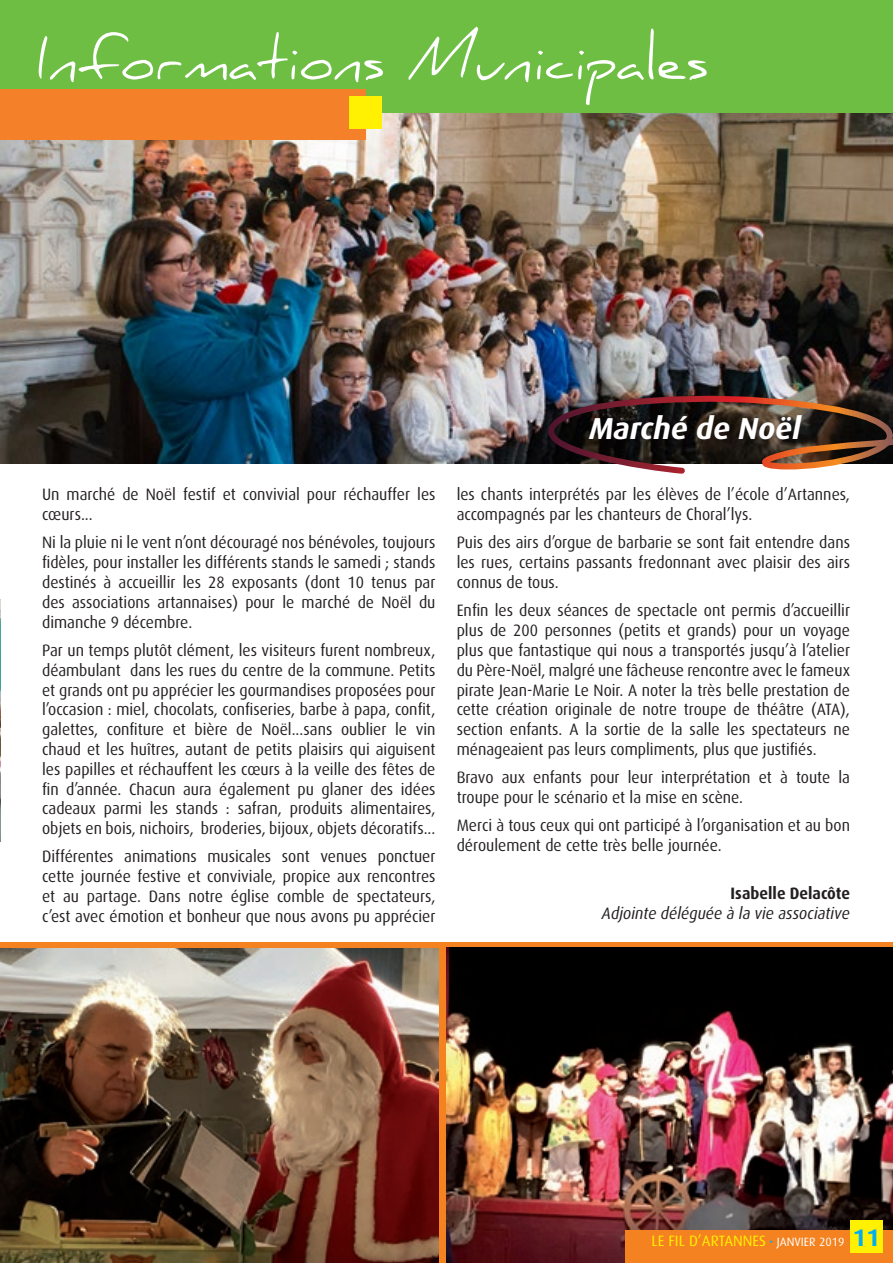
<style>
.page{position:relative;width:893px;height:1263px;background:#fff}
.page>*{position:absolute;margin:0;border:0;box-sizing:border-box;transform-origin:0 0}
.t1{font:57px "Daniel";color:#fff}
.t2{font:italic 700 30.3px "Dax";color:#fff}
.t3{font:700 24px "Dax";color:#00aeef}
.t4{font:16.5px/19.8px "Dax";color:#231f20;text-align:justify;scale:.95 1}
.t5{font:italic 16.5px "Dax";color:#231f20;scale:.95 1}
.t6{font:700 16.5px "Dax";color:#231f20;scale:.95 1}
.t7{font:15px "Dax";color:#fff101}
.s1{font-size:12px;color:#00aeef}
.s2{font-size:12px;color:#fff}
</style>
<div class="page">
<div style="left:0;top:942px;width:893px;height:321px;background:#f58220"></div>
<img style="left:446px;top:947px;width:447px;height:316px">
<img style="left:0;top:948px;width:439px;height:315px">
<img style="left:0;top:113px;width:893px;height:350px">
<div style="left:0;top:0;width:893px;height:113px;background:#6ebe44"></div>
<div style="left:625px;top:1230px;width:268px;height:33px;background:#f58220"></div>
<div style="left:850px;top:1220px;width:33px;height:33px;background:#fff101"></div>
<img style="left:0;top:89px;width:439px;height:184px">
<img style="left:0;top:599px;width:1px;height:243px">
<img style="left:520px;top:372px;width:373px;height:102px">
<p class="t1" style="left:37px;top:26px;width:673px">Informations Municipales</p>
<p class="t4" style="left:42px;top:485px;width:416px">Un marché de Noël festif et convivial pour réchauffer les cœurs...</p>
<p class="t4" style="left:42px;top:533px;width:416px">Ni la pluie ni le vent n’ont découragé nos bénévoles, toujours fidèles, pour installer les différents stands le samedi ; stands destinés à accueillir les 28 exposants (dont 10 tenus par des associations artannaises) pour le marché de Noël du dimanche 9 décembre.</p>
<p class="t4" style="left:42px;top:640px;width:416px">Par un temps plutôt clément, les visiteurs furent nombreux, déambulant dans les rues du centre de la commune. Petits et grands ont pu apprécier les gourmandises proposées pour l’occasion : miel, chocolats, confiseries, barbe à papa, confit, galettes, confiture et bière de Noël...sans oublier le vin chaud et les huîtres, autant de petits plaisirs qui aiguisent les papilles et réchauffent les cœurs à la veille des fêtes de fin d’année. Chacun aura également pu glaner des idées cadeaux parmi les stands : safran, produits alimentaires, objets en bois, nichoirs, broderies, bijoux, objets décoratifs...</p>
<p class="t4" style="left:42px;top:847px;width:416px">Différentes animations musicales sont venues ponctuer cette journée festive et conviviale, propice aux rencontres et au partage. Dans notre église comble de spectateurs, c’est avec émotion et bonheur que nous avons pu apprécier</p>
<p class="t2" style="left:589px;top:409px;width:213px">Marché de Noël</p>
<p class="t4" style="left:457px;top:485px;width:416px">les chants interprétés par les élèves de l’école d’Artannes, accompagnés par les chanteurs de Choral’lys.</p>
<p class="t4" style="left:457px;top:533px;width:416px">Puis des airs d’orgue de barbarie se sont fait entendre dans les rues, certains passants fredonnant avec plaisir des airs connus de tous.</p>
<p class="t4" style="left:457px;top:601px;width:416px">Enfin les deux séances de spectacle ont permis d’accueillir plus de 200 personnes (petits et grands) pour un voyage plus que fantastique qui nous a transportés jusqu’à l’atelier du Père-Noël, malgré une fâcheuse rencontre avec le fameux pirate Jean-Marie Le Noir. A noter la très belle prestation de cette création originale de notre troupe de théâtre (ATA), section enfants. A la sortie de la salle les spectateurs ne ménageaient pas leurs compliments, plus que justifiés.</p>
<p class="t4" style="left:457px;top:768px;width:416px">Bravo aux enfants pour leur interprétation et à toute la troupe pour le scénario et la mise en scène.</p>
<p class="t4" style="left:457px;top:816px;width:416px">Merci à tous ceux qui ont participé à l’organisation et au bon déroulement de cette très belle journée.</p>
<p class="t6" style="left:731px;top:884px;width:127px">Isabelle Delacôte</p>
<p class="t5" style="left:602px;top:902px;width:263px">Adjointe déléguée à la vie associative</p>
<p class="t7" style="left:651px;top:1233px;width:194px">LE FIL D’ARTANNES <span class="s1">•</span> <span class="s2">JANVIER 2019</span></p>
<p class="t3" style="left:853px;top:1224px;width:29px">11</p>
</div>
